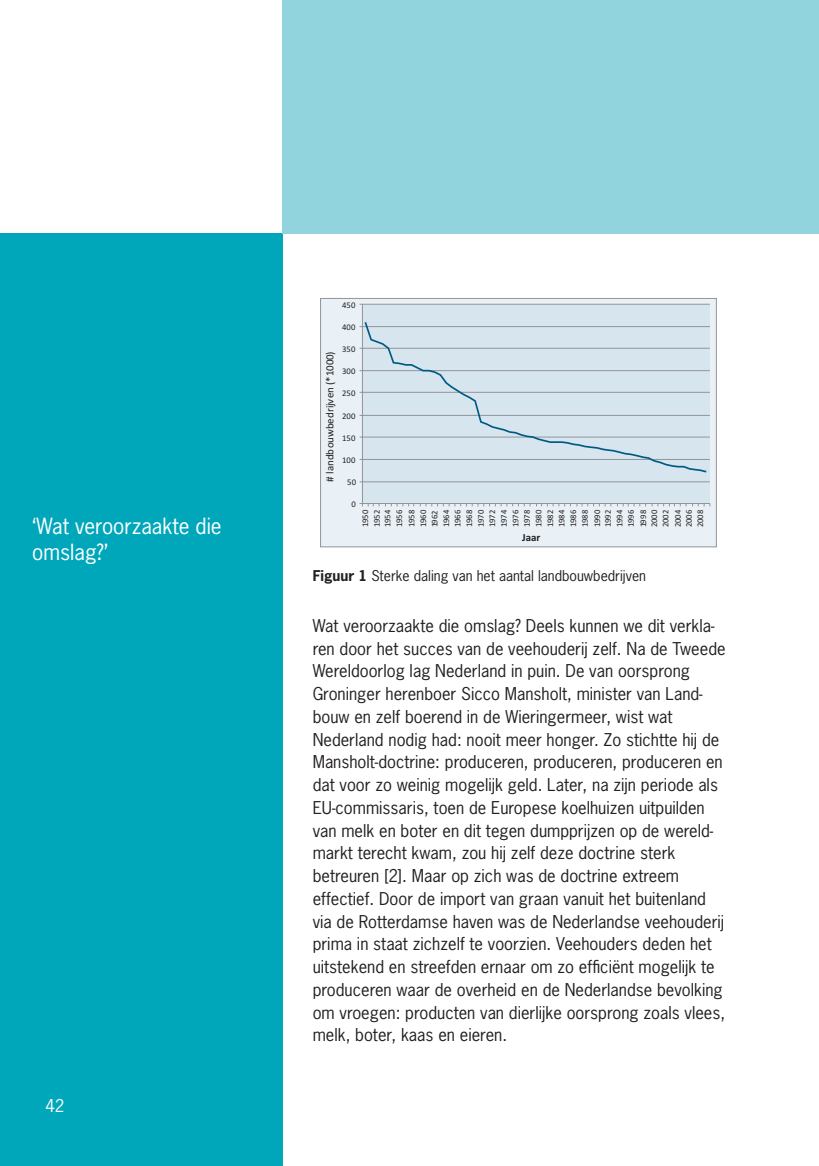
<style>
.page{position:relative;width:819px;height:1166px;background:#fff}
.page>*{position:absolute;margin:0;border:0;box-sizing:border-box;transform-origin:0 0}
.t1{font:21px/25.2px "News Gothic Std";color:#fff}
.t2{font:16.62px/22.8px "News Gothic Std";color:#231f20}
.t3{font:16.62px "News Gothic Std";color:#fff}
.t4{font:14px "News Gothic Std";color:#231f20}
.t5{font:11.03px "Calibri";letter-spacing:-.005em;color:#231f20}
.t6{font:700 10.85px "Calibri";color:#231f20}
.t7{font:8.58px/11.5px "Calibri";letter-spacing:-.005em;color:#231f20;text-align:justify}
.s1{font-weight:700}
</style>
<div class="page">
<div style="left:0;top:234px;width:283px;height:932px;background:#00a7ba"></div>
<div style="left:283px;top:0;width:536px;height:234px;background:#92d4de"></div>
<div style="left:320px;top:298px;width:396px;height:249px;background:#e9f1f6"></div>
<div style="left:320px;top:298px;width:396px;height:249px;border:1px solid #939598"></div>
<div style="left:362px;top:304px;width:347px;height:199px;background:#d7e5ef"></div>
<hr style="left:362px;top:481px;width:347px;height:1px;background:#939598">
<hr style="left:362px;top:459px;width:347px;height:1px;background:#939598">
<hr style="left:362px;top:437px;width:347px;height:1px;background:#939598">
<hr style="left:362px;top:415px;width:347px;height:1px;background:#939598">
<hr style="left:362px;top:392px;width:347px;height:1px;background:#939598">
<hr style="left:362px;top:370px;width:347px;height:1px;background:#939598">
<hr style="left:362px;top:348px;width:347px;height:1px;background:#939598">
<hr style="left:362px;top:326px;width:347px;height:1px;background:#939598">
<hr style="left:362px;top:304px;width:347px;height:1px;background:#939598">
<hr style="left:362px;top:304px;width:1px;height:199px;background:#939598">
<hr style="left:362px;top:503px;width:347px;height:1px;background:#939598">
<svg style="left:359px;top:503px;width:55px;height:3px"></svg>
<svg style="left:420px;top:504px;width:110px;height:2px"></svg>
<svg style="left:536px;top:504px;width:75px;height:2px"></svg>
<svg style="left:617px;top:504px;width:69px;height:2px"></svg>
<svg style="left:692px;top:503px;width:18px;height:3px"></svg>
<svg style="left:363px;top:322px;width:345px;height:151px"></svg>
<p class="t1" style="left:32px;top:514px;width:191px">‘Wat veroorzaakte die omslag?’</p>
<p class="t3" style="left:45px;top:1095px;width:21px">42</p>
<p class="t7" style="left:342px;top:300px;width:15px">450</p>
<p class="t7" style="left:342px;top:322px;width:15px">400</p>
<p class="t7" style="left:342px;top:344px;width:15px">350</p>
<p class="t5" style="left:326px;top:482px;width:132px;rotate:-90deg"># landbouwbedrijven (*1000)</p>
<p class="t7" style="left:342px;top:366px;width:15px">300</p>
<p class="t7" style="left:342px;top:388px;width:15px">250</p>
<p class="t7" style="left:342px;top:411px;width:15px">200</p>
<p class="t7" style="left:342px;top:433px;width:15px">150</p>
<p class="t7" style="left:342px;top:455px;width:15px">100</p>
<p class="t7" style="left:347px;top:477px;width:10px">50</p>
<p class="t7" style="left:351px;top:499px;width:6px">0</p>
<p class="t7" style="left:360px;top:527px;width:19px;rotate:-90deg">1950<br>1952<br>1954<br>1956<br>1958<br>1960<br>1962<br>1964<br>1966<br>1968<br>1970<br>1972<br>1974<br>1976<br>1978<br>1980<br>1982<br>1984<br>1986<br>1988<br>1990</p>
<p class="t7" style="left:602px;top:527px;width:19px;rotate:-90deg">1992<br>1994<br>1996<br>1998</p>
<p class="t7" style="left:649px;top:527px;width:19px;rotate:-90deg">2000<br>2002<br>2004</p>
<p class="t7" style="left:683px;top:527px;width:19px;rotate:-90deg">2006<br>2008</p>
<p class="t6" style="left:522px;top:531px;width:20px">Jaar</p>
<p class="t4" style="left:313px;top:567px;width:335px"><span class="s1">Figuur 1</span> Sterke daling van het aantal landbouwbedrijven</p>
<p class="t2" style="left:313px;top:614px;width:414px">Wat veroorzaakte die omslag? Deels kunnen we dit verkla&shy;ren door het succes van de veehouderij zelf. Na de Tweede Wereldoorlog lag Nederland in puin. De van oorsprong Groninger herenboer Sicco Mansholt, minister van Land&shy;bouw en zelf boerend in de Wieringermeer, wist wat Nederland nodig had: nooit meer honger. Zo stichtte hij de Mansholt-doctrine: produceren, produceren, produceren en dat voor zo weinig mogelijk geld. Later, na zijn periode als EU-commissaris, toen de Europese koelhuizen uitpuilden van melk en boter en dit tegen dumpprijzen op de wereld&shy;markt terecht kwam, zou hij zelf deze doctrine sterk betreuren [2]. Maar op zich was de doctrine extreem effectief. Door de import van graan vanuit het buitenland via de Rotterdamse haven was de Nederlandse veehouderij prima in staat zichzelf te voorzien. Veehouders deden het uitstekend en streefden ernaar om zo efficiënt mogelijk te produceren waar de overheid en de Nederlandse bevolking om vroegen: producten van dierlijke oorsprong zoals vlees, melk, boter, kaas en eieren.</p>
</div>
